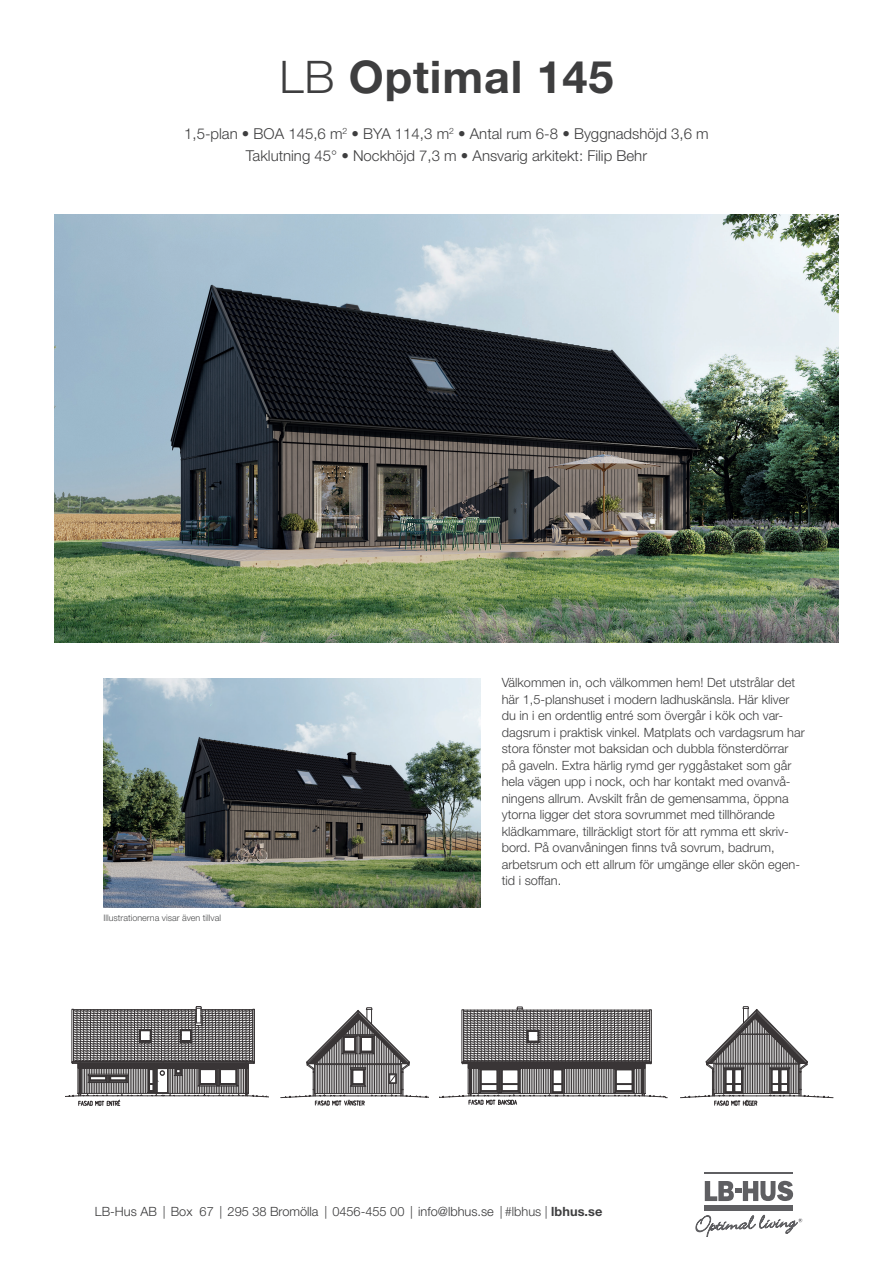
<style>
.page{position:relative;width:893px;height:1263px;background:#fff}
.page>*{position:absolute;margin:0;border:0;box-sizing:border-box;transform-origin:0 0}
.t1{font:700 45px "Helvetica Neue LT Pro";letter-spacing:.02em;color:#3e3e3f}
.t2{font:300 15px/22.5px "Helvetica Neue LT Pro";color:#3e3e3f;text-align:center}
.t3{font:300 12.75px/16.5px "Helvetica Neue LT Pro";color:#3e3e3f}
.t4{font:300 12.75px "Helvetica Neue LT Pro";color:#383839}
.t5{font:300 9px "Helvetica Neue LT Pro";color:#4b4c4d}
.s1{font-weight:300}
.s2{color:#3e3e3f}
.s3{font-weight:700;color:#3e3e3f}
</style>
<div class="page">
<svg style="left:696px;top:1215px;width:106px;height:22px"></svg>
<svg style="left:705px;top:1180px;width:88px;height:21px"></svg>
<hr style="left:705px;top:1172px;width:88px;height:2px;background:#5f5f62">
<div style="left:705px;top:1205px;width:88px;height:5px;background:#5f5f62"></div>
<img style="left:54px;top:215px;width:785px;height:427px">
<img style="left:103px;top:678px;width:378px;height:229px">
<svg style="left:439px;top:1006px;width:395px;height:100px"></svg>
<svg style="left:65px;top:1006px;width:363px;height:100px"></svg>
<h1 class="t1" style="left:279px;top:49px;width:336px"><span class="s1">LB</span> Optimal 145</h1>
<p class="t2" style="left:184px;top:122px;width:526px">1,5-plan • BOA 145,6 m<sup>2</sup> • BYA 114,3 m<sup>2</sup> • Antal rum 6-8 • Byggnadshöjd 3,6 m<br>Taklutning 45° • Nockhöjd 7,3 m • Ansvarig arkitekt: Filip Behr</p>
<p class="t5" style="left:103px;top:912px;width:119px">Illustrationerna visar även tillval</p>
<p class="t3" style="left:502px;top:674px;width:304px">Välkommen in, och välkommen hem! Det utstrålar det här 1,5-planshuset i modern ladhuskänsla. Här kliver du in i en ordentlig entré som övergår i kök och var&shy;dagsrum i praktisk vinkel. Matplats och vardagsrum har stora fönster mot baksidan och dubbla fönsterdörrar på gaveln. Extra härlig rymd ger ryggåstaket som går hela vägen upp i nock, och har kontakt med ovanvå&shy;ningens allrum. Avskilt från de gemensamma, öppna ytorna ligger det stora sovrummet med tillhörande klädkammare, tillräckligt stort för att rymma ett skriv&shy;bord. På ovanvåningen finns två sovrum, badrum, arbetsrum och ett allrum för umgänge eller skön egen&shy;tid i soffan.</p>
<p class="t4" style="left:95px;top:1203px;width:509px">LB-Hus AB | Box 67 | 295 38 Bromölla | 0456-455 00 | info@lbhus.se | <span class="s2">#lbhus |</span> <span class="s3">lbhus.se</span></p>
</div>
